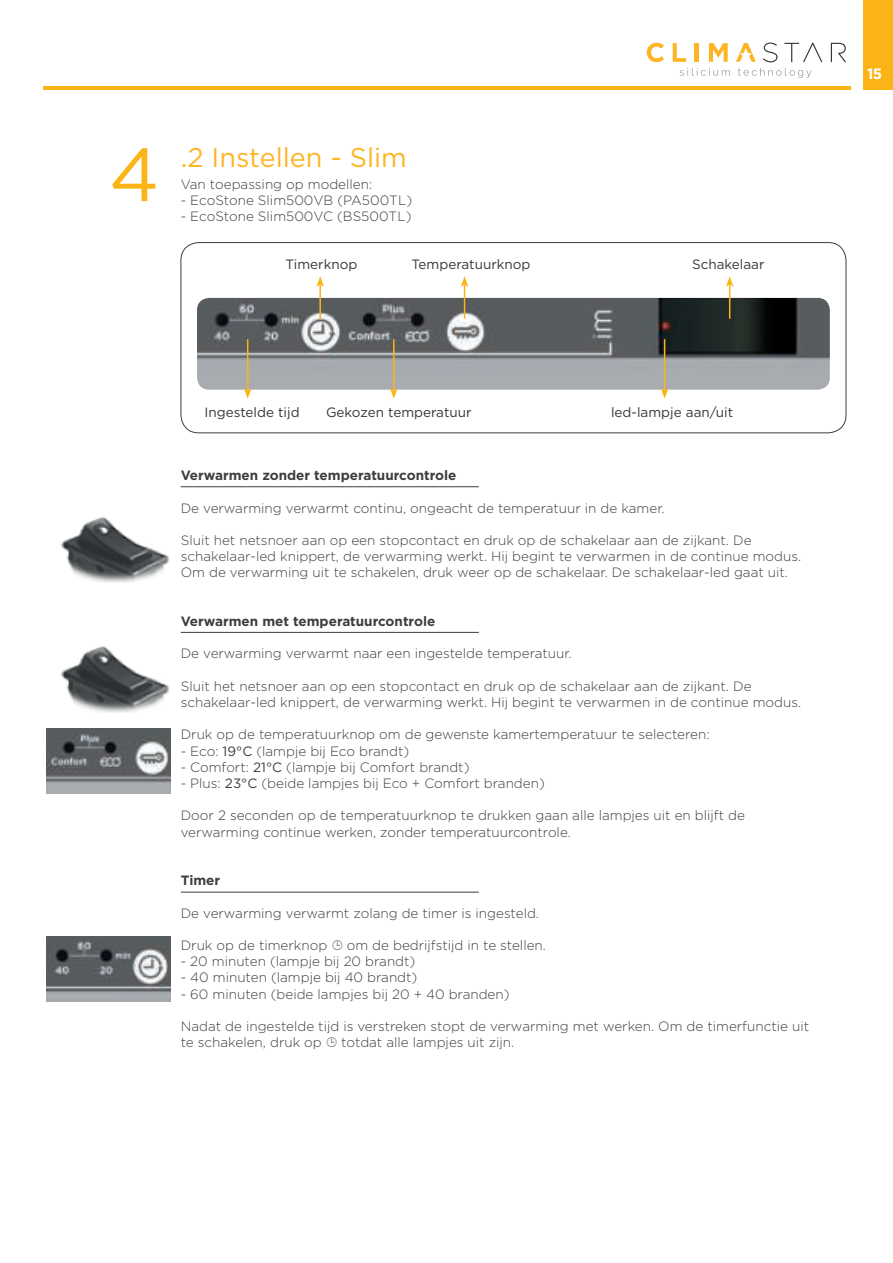
<style>
.page{position:relative;width:893px;height:1263px;background:#fff}
.page>*{position:absolute;margin:0;border:0;box-sizing:border-box;transform-origin:0 0}
.t1{font:75px "Gotham";color:#fbb416}
.t2{font:27px "Gotham";color:#fcb525}
.t3{font:700 15px "Gotham";color:#fff}
.t4{font:300 13.5px/16.2px "Gotham";color:#3e3e3f}
.t5{font:13.5px "Gotham";color:#333638}
.t6{font:700 13.5px "Gotham";color:#3e3e3f}
.s1{font-weight:400}
</style>
<div class="page">
<div style="left:181px;top:242px;width:665px;height:191px;border:1px solid #3e3e3f;border-radius:18px"></div>
<img style="left:61px;top:517px;width:109px;height:65px">
<img style="left:60px;top:646px;width:110px;height:67px">
<hr style="left:181px;top:632px;width:298px;height:1px;background:#3e3e3f">
<hr style="left:181px;top:892px;width:298px;height:1px;background:#3e3e3f">
<img style="left:46px;top:728px;width:124px;height:65px">
<img style="left:46px;top:936px;width:124px;height:65px">
<img style="left:197px;top:298px;width:633px;height:92px">
<hr style="left:319px;top:284px;width:2px;height:35px;background:#fbb416">
<svg style="left:316px;top:276px;width:8px;height:11px"></svg>
<hr style="left:464px;top:284px;width:1px;height:35px;background:#fbb416">
<svg style="left:461px;top:276px;width:7px;height:11px"></svg>
<hr style="left:729px;top:284px;width:1px;height:35px;background:#fbb416">
<svg style="left:726px;top:276px;width:7px;height:11px"></svg>
<hr style="left:664px;top:339px;width:1px;height:51px;background:#fbb416">
<svg style="left:661px;top:388px;width:7px;height:11px"></svg>
<hr style="left:393px;top:339px;width:1px;height:51px;background:#fbb416">
<svg style="left:390px;top:388px;width:8px;height:11px"></svg>
<hr style="left:247px;top:339px;width:1px;height:51px;background:#fbb416">
<svg style="left:244px;top:388px;width:8px;height:11px"></svg>
<hr style="left:181px;top:486px;width:298px;height:1px;background:#3e3e3f">
<svg style="left:680px;top:68px;width:50px;height:8px"></svg>
<svg style="left:738px;top:68px;width:73px;height:10px"></svg>
<svg style="left:647px;top:43px;width:17px;height:19px"></svg>
<svg style="left:673px;top:43px;width:13px;height:19px"></svg>
<hr style="left:695px;top:43px;width:4px;height:19px;background:#fcb525">
<svg style="left:709px;top:43px;width:19px;height:19px"></svg>
<svg style="left:736px;top:43px;width:20px;height:19px"></svg>
<svg style="left:763px;top:43px;width:14px;height:19px"></svg>
<svg style="left:784px;top:43px;width:38px;height:19px"></svg>
<svg style="left:831px;top:43px;width:15px;height:19px"></svg>
<div style="left:863px;top:0;width:30px;height:89px;background:#fbb416"></div>
<hr style="left:43px;top:86px;width:807px;height:3px;background:#fbb416">
<h1 class="t1" style="left:109px;top:141px;width:52px">4</h1>
<h2 class="t2" style="left:181px;top:146px;width:228px">.2 Instellen - Slim</h2>
<p class="t4" style="left:181px;top:176px;width:193px">Van toepassing op modellen:</p>
<p class="t4" style="left:181px;top:193px;width:233px">- EcoStone Slim500VB (PA500TL)</p>
<p class="t4" style="left:181px;top:209px;width:232px">- EcoStone Slim500VC (BS500TL)</p>
<p class="t5" style="left:286px;top:258px;width:73px">Timerknop</p>
<p class="t5" style="left:412px;top:258px;width:120px">Temperatuurknop</p>
<p class="t5" style="left:692px;top:258px;width:74px">Schakelaar</p>
<p class="t5" style="left:205px;top:406px;width:97px">Ingestelde tijd</p>
<p class="t5" style="left:326px;top:406px;width:147px">Gekozen temperatuur</p>
<p class="t5" style="left:611px;top:406px;width:124px">led-lampje aan/uit</p>
<p class="t6" style="left:181px;top:469px;width:277px">Verwarmen zonder temperatuurcontrole</p>
<p class="t4" style="left:181px;top:500px;width:485px">De verwarming verwarmt continu, ongeacht de temperatuur in de kamer.</p>
<p class="t4" style="left:181px;top:533px;width:622px">Sluit het netsnoer aan op een stopcontact en druk op de schakelaar aan de zijkant. De schakelaar-led knippert, de verwarming werkt. Hij begint te verwarmen in de continue modus.<br>Om de verwarming uit te schakelen, druk weer op de schakelaar. De schakelaar-led gaat uit.</p>
<p class="t6" style="left:181px;top:615px;width:256px">Verwarmen met temperatuurcontrole</p>
<p class="t4" style="left:181px;top:646px;width:393px">De verwarming verwarmt naar een ingestelde temperatuur.</p>
<p class="t4" style="left:181px;top:679px;width:622px">Sluit het netsnoer aan op een stopcontact en druk op de schakelaar aan de zijkant. De schakelaar-led knippert, de verwarming werkt. Hij begint te verwarmen in de continue modus.</p>
<p class="t4" style="left:181px;top:727px;width:530px">Druk op de temperatuurknop om de gewenste kamertemperatuur te selecteren:</p>
<p class="t4" style="left:181px;top:743px;width:230px">- Eco: <span class="s1">19°C</span> (lampje bij Eco brandt)</p>
<p class="t4" style="left:181px;top:760px;width:290px">- Comfort: <span class="s1">21°C</span> (lampje bij Comfort brandt)</p>
<p class="t4" style="left:181px;top:776px;width:366px">- Plus: <span class="s1">23°C</span> (beide lampjes bij Eco + Comfort branden)</p>
<p class="t4" style="left:181px;top:808px;width:566px">Door 2 seconden op de temperatuurknop te drukken gaan alle lampjes uit en blijft de verwarming continue werken, zonder temperatuurcontrole.</p>
<p class="t6" style="left:181px;top:874px;width:41px">Timer</p>
<p class="t4" style="left:181px;top:905px;width:360px">De verwarming verwarmt zolang de timer is ingesteld.</p>
<p class="t4" style="left:181px;top:938px;width:148px">Druk op de timerknop</p>
<p class="t4" style="left:347px;top:938px;width:201px">om de bedrijfstijd in te stellen.</p>
<p class="t4" style="left:181px;top:954px;width:236px">- 20 minuten (lampje bij 20 brandt)</p>
<p class="t4" style="left:181px;top:970px;width:238px">- 40 minuten (lampje bij 40 brandt)</p>
<p class="t4" style="left:181px;top:986px;width:330px">- 60 minuten (beide lampjes bij 20 + 40 branden)</p>
<p class="t4" style="left:181px;top:1019px;width:630px">Nadat de ingestelde tijd is verstreken stopt de verwarming met werken. Om de timerfunctie uit te schakelen, druk op</p>
<p class="t4" style="left:341px;top:1035px;width:175px">totdat alle lampjes uit zijn.</p>
<p class="t3" style="left:867px;top:67px;width:17px">15</p>
</div>
